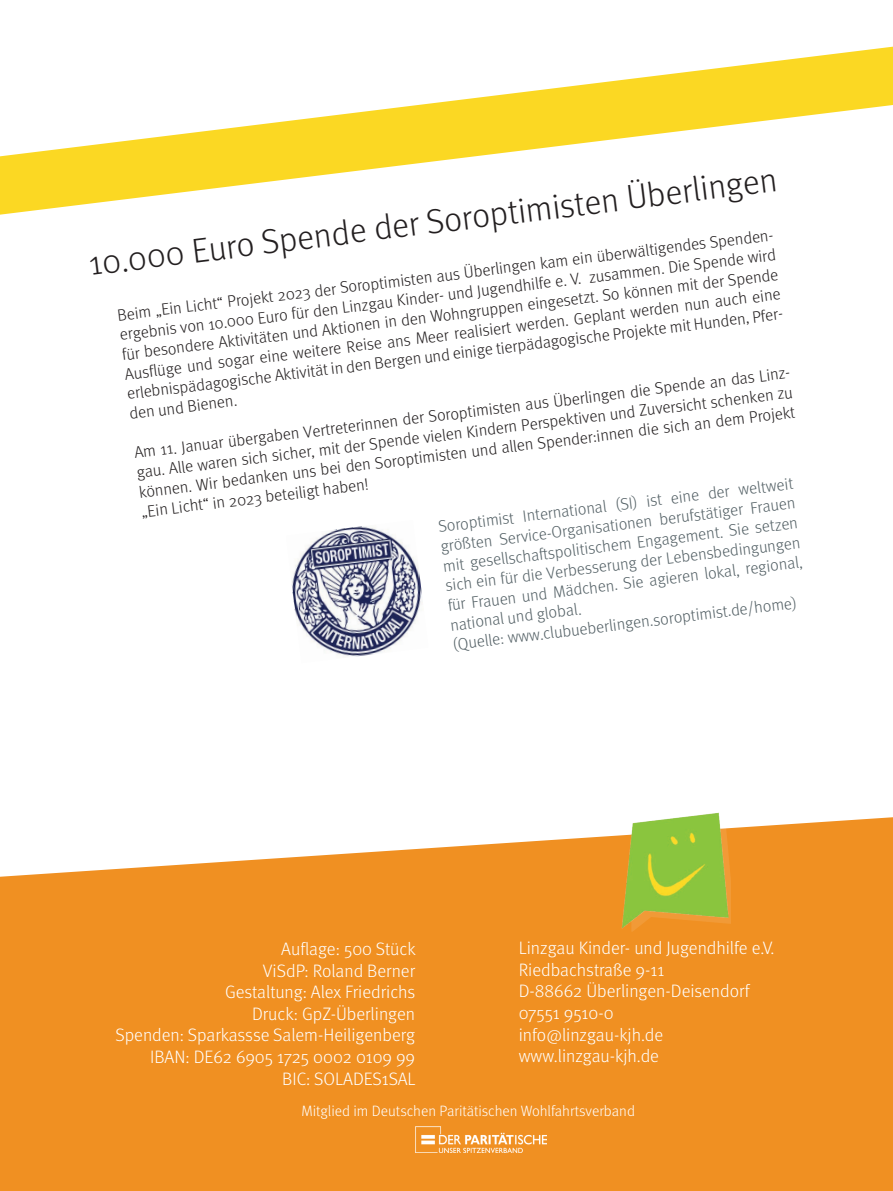
<style>
.page{position:relative;width:893px;height:1191px;background:#fff}
.page>*{position:absolute;margin:0;border:0;box-sizing:border-box;transform-origin:0 0}
.t1{font:300 34.5px "Meta Pro";color:#231f20}
.t2{font:300 18px/21.6px "Meta Pro";color:#fff;text-align:right}
.t3{font:300 16.5px/19.8px "Meta Pro";color:#231f20}
.t4{font:300 16.5px/19.8px "Meta Pro";color:#536065}
.t5{font:300 15px "Meta Pro";color:#fff}
</style>
<div class="page">
<svg style="left:0;top:817px;width:893px;height:374px;background:#f19833"></svg>
<img style="left:415px;top:1126px;width:131px;height:26px">
<div style="left:632px;top:822px;width:99px;height:109px;background:#fff;opacity:.1"></div>
<img style="left:622px;top:812px;width:107px;height:117px">
<svg style="left:0;top:47px;width:893px;height:168px"></svg>
<img style="left:292px;top:526px;width:131px;height:131px">
<h1 class="t1" style="left:86px;top:239px;width:695px;rotate:-7deg">10.000 Euro Spende der Soroptimisten Überlingen</h1>
<p class="t3" style="left:116px;top:304px;width:666px;rotate:-7deg">Beim „Ein Licht“ Projekt 2023 der Soroptimisten aus Überlingen kam ein überwältigendes Spenden&shy;ergebnis von 10.000 Euro für den Linzgau Kinder- und Jugendhilfe e. V. zusammen. Die Spende wird für besondere Aktivitäten und Aktionen in den Wohngruppen eingesetzt. So können mit der Spende Ausflüge und sogar eine weitere Reise ans Meer realisiert werden. Geplant werden nun auch eine erlebnispädagogische Aktivität in den Bergen und einige tierpädagogische Projekte mit Hunden, Pfer&shy;den und Bienen.</p>
<p class="t3" style="left:133px;top:442px;width:666px;rotate:-7deg">Am 11. Januar übergaben Vertreterinnen der Soroptimisten aus Überlingen die Spende an das Linz&shy;gau. Alle waren sich sicher, mit der Spende vielen Kindern Perspektiven und Zuversicht schenken zu können. Wir bedanken uns bei den Soroptimisten und allen Spender:innen die sich an dem Projekt „Ein Licht“ in 2023 beteiligt haben!</p>
<p class="t4" style="left:437px;top:516px;width:359px;rotate:-7deg">Soroptimist International (SI) ist eine der weltweit größten Service-Organisationen berufstätiger Frauen mit gesellschaft spolitischem Engagement. Sie setzen sich ein für die Verbesserung der Lebensbedingungen für Frauen und Mädchen. Sie agieren lokal, regional, national und global.<br>(Quelle: www.clubueberlingen.soroptimist.de/home)</p>
<p class="t2" style="left:519px;top:936px;width:257px;text-align:left">Linzgau Kinder- und Jugendhilfe e.V.<br>Riedbachstraße 9-11<br>D-88662 Überlingen-Deisendorf<br>07551 9510-0<br>info@linzgau-kjh.de www.linzgau-kjh.de</p>
<p class="t2" style="left:115px;top:937px;width:302px">Auflage: 500 Stück<br>ViSdP: Roland Berner<br>Gestaltung: Alex Friedrichs<br>Druck: GpZ-Überlingen<br>Spenden: Sparkassse Salem-Heiligenberg<br>IBAN: DE62 6905 1725 0002 0109 99<br>BIC: SOLADES1SAL</p>
<p class="t5" style="left:301px;top:1100px;width:335px">Mitglied im Deutschen Paritätischen Wohlfahrtsverband</p>
</div>
